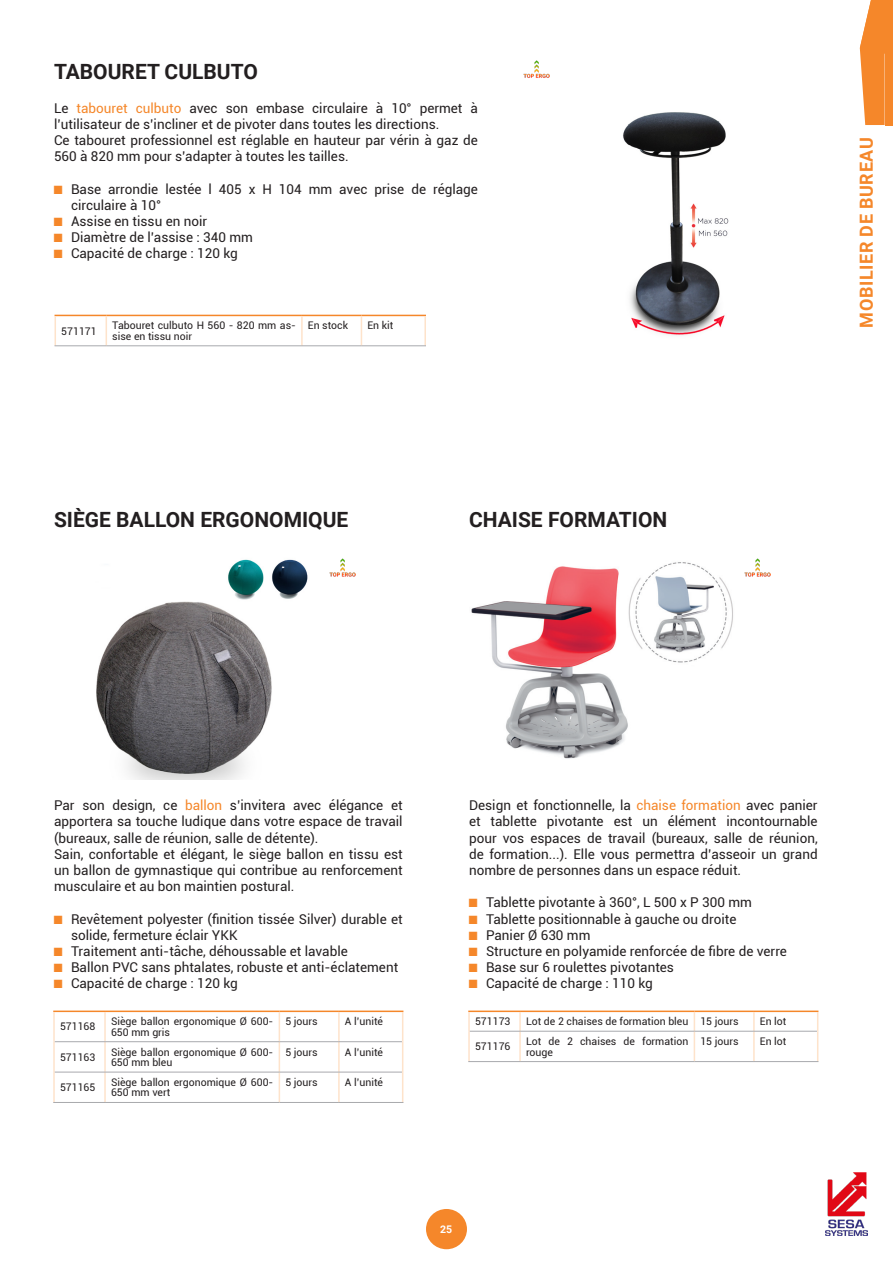
<style>
.page{position:relative;width:893px;height:1263px;background:#fff}
.page>*{position:absolute;margin:0;border:0;box-sizing:border-box;transform-origin:0 0}
.t1{font:700 21px "Roboto";color:#231f20}
.t2{font:700 18px "Roboto";letter-spacing:.035em;color:#f5872a}
.t3{font:13.5px/16.2px "Roboto";color:#231f20}
.t4{font:10.5px/10.5px "Roboto";color:#231f20}
.t5{font:700 10.5px "Roboto";color:#fff}
.s1{color:#f5872a}
.s2{font-family:"Courier New";color:#f5872a}
</style>
<div class="page">
<div style="left:426px;top:1209px;width:41px;height:40px;background:#f5872a;border-radius:50%"></div>
<img style="left:826px;top:1172px;width:42px;height:63px">
<svg style="left:860px;top:0;width:33px;height:125px;background:#f69442"></svg>
<img style="left:524px;top:60px;width:25px;height:18px">
<img style="left:623px;top:112px;width:106px;height:224px">
<hr style="left:55px;top:315px;width:51px;height:1px;background:#f5872a">
<hr style="left:106px;top:315px;width:196px;height:1px;background:#f5872a">
<hr style="left:302px;top:315px;width:59px;height:1px;background:#f5872a">
<hr style="left:361px;top:315px;width:65px;height:1px;background:#f5872a">
<hr style="left:55px;top:316px;width:1px;height:30px;background:#fee3cb">
<hr style="left:106px;top:316px;width:1px;height:30px;background:#fee3cb">
<hr style="left:301px;top:316px;width:2px;height:30px;background:#fee3cb">
<hr style="left:361px;top:316px;width:1px;height:30px;background:#fee3cb">
<hr style="left:424px;top:316px;width:2px;height:30px;background:#fee3cb">
<hr style="left:55px;top:346px;width:51px;height:1px;background:#a8a9ad">
<hr style="left:106px;top:346px;width:196px;height:1px;background:#a8a9ad">
<hr style="left:302px;top:346px;width:59px;height:1px;background:#a8a9ad">
<hr style="left:361px;top:346px;width:65px;height:1px;background:#a8a9ad">
<img style="left:96px;top:559px;width:212px;height:220px">
<img style="left:329px;top:558px;width:26px;height:19px">
<hr style="left:53px;top:1010px;width:52px;height:2px;background:#f5872a">
<hr style="left:105px;top:1010px;width:174px;height:2px;background:#f5872a">
<hr style="left:279px;top:1010px;width:60px;height:2px;background:#f5872a">
<hr style="left:339px;top:1010px;width:64px;height:2px;background:#f5872a">
<hr style="left:53px;top:1012px;width:2px;height:30px;background:#fee3cb">
<hr style="left:104px;top:1012px;width:2px;height:29px;background:#fee3cb">
<svg style="left:279px;top:1012px;width:1px;height:29px"></svg>
<hr style="left:338px;top:1012px;width:2px;height:29px;background:#fee3cb">
<hr style="left:402px;top:1012px;width:1px;height:30px;background:#fee3cb">
<hr style="left:53px;top:1042px;width:2px;height:30px;background:#fee3cb">
<hr style="left:104px;top:1042px;width:2px;height:30px;background:#fee3cb">
<hr style="left:279px;top:1042px;width:1px;height:30px;background:#fee3cb">
<hr style="left:338px;top:1042px;width:2px;height:30px;background:#fee3cb">
<hr style="left:402px;top:1042px;width:1px;height:30px;background:#fee3cb">
<hr style="left:53px;top:1072px;width:2px;height:30px;background:#fee3cb">
<hr style="left:104px;top:1072px;width:2px;height:30px;background:#fee3cb">
<hr style="left:279px;top:1072px;width:1px;height:30px;background:#fee3cb">
<hr style="left:338px;top:1072px;width:2px;height:30px;background:#fee3cb">
<hr style="left:402px;top:1072px;width:1px;height:30px;background:#fee3cb">
<hr style="left:55px;top:1041px;width:50px;height:1px;background:#a8a9ad">
<hr style="left:105px;top:1041px;width:174px;height:1px;background:#a8a9ad">
<hr style="left:279px;top:1041px;width:60px;height:1px;background:#a8a9ad">
<hr style="left:339px;top:1041px;width:63px;height:1px;background:#a8a9ad">
<hr style="left:55px;top:1072px;width:50px;height:1px;background:#a8a9ad">
<hr style="left:105px;top:1072px;width:174px;height:1px;background:#a8a9ad">
<hr style="left:279px;top:1072px;width:60px;height:1px;background:#a8a9ad">
<hr style="left:339px;top:1072px;width:63px;height:1px;background:#a8a9ad">
<hr style="left:53px;top:1102px;width:52px;height:1px;background:#a8a9ad">
<hr style="left:105px;top:1102px;width:174px;height:1px;background:#a8a9ad">
<hr style="left:279px;top:1102px;width:60px;height:1px;background:#a8a9ad">
<hr style="left:339px;top:1102px;width:64px;height:1px;background:#a8a9ad">
<img style="left:471px;top:562px;width:262px;height:197px">
<img style="left:744px;top:558px;width:26px;height:19px">
<hr style="left:468px;top:1010px;width:52px;height:2px;background:#f5872a">
<hr style="left:520px;top:1010px;width:174px;height:2px;background:#f5872a">
<hr style="left:694px;top:1010px;width:60px;height:2px;background:#f5872a">
<hr style="left:754px;top:1010px;width:64px;height:2px;background:#f5872a">
<svg style="left:468px;top:1012px;width:2px;height:19px"></svg>
<svg style="left:519px;top:1012px;width:2px;height:19px"></svg>
<svg style="left:694px;top:1012px;width:1px;height:19px"></svg>
<svg style="left:753px;top:1012px;width:2px;height:19px"></svg>
<svg style="left:817px;top:1012px;width:1px;height:19px"></svg>
<hr style="left:468px;top:1031px;width:2px;height:30px;background:#fee3cb">
<hr style="left:519px;top:1031px;width:2px;height:30px;background:#fee3cb">
<hr style="left:694px;top:1031px;width:1px;height:30px;background:#fee3cb">
<hr style="left:753px;top:1031px;width:2px;height:30px;background:#fee3cb">
<hr style="left:817px;top:1031px;width:1px;height:30px;background:#fee3cb">
<hr style="left:470px;top:1031px;width:50px;height:1px;background:#a8a9ad">
<hr style="left:520px;top:1031px;width:174px;height:1px;background:#a8a9ad">
<hr style="left:694px;top:1031px;width:60px;height:1px;background:#a8a9ad">
<hr style="left:754px;top:1031px;width:63px;height:1px;background:#a8a9ad">
<hr style="left:468px;top:1061px;width:52px;height:1px;background:#a8a9ad">
<hr style="left:520px;top:1061px;width:174px;height:1px;background:#a8a9ad">
<hr style="left:694px;top:1061px;width:60px;height:1px;background:#a8a9ad">
<hr style="left:754px;top:1061px;width:64px;height:1px;background:#a8a9ad">
<h1 class="t1" style="left:54px;top:56px;width:205px">TABOURET CULBUTO</h1>
<p class="t3" style="left:54px;top:99px;width:425px">Le <span class="s1">tabouret culbuto</span> avec son embase circulaire à 10° permet à l’utilisateur de s’incliner et de pivoter dans toutes les directions.<br>Ce tabouret professionnel est réglable en hauteur par vérin à gaz de 560 à 820 mm pour s’adapter à toutes les tailles.</p>
<p class="t3" style="left:71px;top:180px;width:408px;text-indent:-17px"><span class="s2">■</span> Base arrondie lestée l 405 x H 104 mm avec prise de réglage circulaire à 10°</p>
<p class="t3" style="left:54px;top:213px;width:155px"><span class="s2">■</span> Assise en tissu en noir</p>
<p class="t3" style="left:54px;top:229px;width:200px"><span class="s2">■</span> Diamètre de l’assise : 340 mm</p>
<p class="t3" style="left:54px;top:245px;width:185px"><span class="s2">■</span> Capacité de charge : 120 kg</p>
<p class="t4" style="left:61px;top:325px;width:37px">571171</p>
<p class="t4" style="left:112px;top:320px;width:185px">Tabouret culbuto H 560 - 820 mm as&shy;sise en tissu noir</p>
<p class="t4" style="left:308px;top:320px;width:42px">En stock</p>
<p class="t4" style="left:367px;top:320px;width:27px">En kit</p>
<h1 class="t1" style="left:54px;top:504px;width:296px">SIÈGE BALLON ERGONOMIQUE</h1>
<h1 class="t1" style="left:469px;top:504px;width:200px">CHAISE FORMATION</h1>
<h2 class="t2" style="left:854px;top:328px;width:192px;rotate:-90deg">MOBILIER DE BUREAU</h2>
<p class="t3" style="left:54px;top:797px;width:350px">Par son design, ce <span class="s1">ballon</span> s’invitera avec élégance et apportera sa touche ludique dans votre espace de travail (bureaux, salle de réunion, salle de détente).<br>Sain, confortable et élégant, le siège ballon en tissu est un ballon de gymnastique qui contribue au renforcement musculaire et au bon maintien postural.</p>
<p class="t3" style="left:71px;top:910px;width:333px;text-indent:-17px"><span class="s2">■</span> Revêtement polyester (finition tissée Silver) durable et solide, fermeture éclair YKK</p>
<p class="t3" style="left:54px;top:942px;width:295px"><span class="s2">■</span> Traitement anti-tâche, déhoussable et lavable</p>
<p class="t3" style="left:54px;top:959px;width:346px"><span class="s2">■</span> Ballon PVC sans phtalates, robuste et anti-éclatement</p>
<p class="t3" style="left:54px;top:975px;width:185px"><span class="s2">■</span> Capacité de charge : 120 kg</p>
<p class="t4" style="left:60px;top:1021px;width:37px">571168</p>
<p class="t4" style="left:111px;top:1016px;width:164px">Siège ballon ergonomique Ø 600-<br>650 mm gris</p>
<p class="t4" style="left:285px;top:1016px;width:34px">5 jours</p>
<p class="t4" style="left:345px;top:1016px;width:40px">A l’unité</p>
<p class="t4" style="left:60px;top:1051px;width:37px">571163</p>
<p class="t4" style="left:111px;top:1046px;width:164px">Siège ballon ergonomique Ø 600-<br>650 mm bleu</p>
<p class="t4" style="left:285px;top:1046px;width:34px">5 jours</p>
<p class="t4" style="left:345px;top:1046px;width:40px">A l’unité</p>
<p class="t4" style="left:60px;top:1082px;width:37px">571165</p>
<p class="t4" style="left:111px;top:1076px;width:164px">Siège ballon ergonomique Ø 600-<br>650 mm vert</p>
<p class="t4" style="left:285px;top:1076px;width:34px">5 jours</p>
<p class="t4" style="left:345px;top:1076px;width:40px">A l’unité</p>
<p class="t3" style="left:469px;top:797px;width:350px;text-align:justify">Design et fonctionnelle, la <span class="s1">chaise formation</span> avec panier et tablette pivotante est un élément incontournable pour vos espaces de travail (bureaux, salle de réunion, de formation...). Elle vous permettra d’asseoir un grand nombre de personnes dans un espace réduit.</p>
<p class="t3" style="left:469px;top:894px;width:284px"><span class="s2">■</span> Tablette pivotante à 360°, L 500 x P 300 mm</p>
<p class="t3" style="left:469px;top:910px;width:269px"><span class="s2">■</span> Tablette positionnable à gauche ou droite</p>
<p class="t3" style="left:469px;top:926px;width:123px"><span class="s2">■</span> Panier Ø 630 mm</p>
<p class="t3" style="left:469px;top:942px;width:319px"><span class="s2">■</span> Structure en polyamide renforcée de fibre de verre</p>
<p class="t3" style="left:469px;top:959px;width:206px"><span class="s2">■</span> Base sur 6 roulettes pivotantes</p>
<p class="t3" style="left:469px;top:975px;width:185px"><span class="s2">■</span> Capacité de charge : 110 kg</p>
<p class="t4" style="left:475px;top:1016px;width:37px">571173</p>
<p class="t4" style="left:526px;top:1016px;width:214px">Lot de 2 chaises de formation bleu 15 jours</p>
<p class="t4" style="left:760px;top:1016px;width:28px">En lot</p>
<p class="t4" style="left:475px;top:1041px;width:37px">571176</p>
<p class="t4" style="left:526px;top:1036px;width:164px">Lot de 2 chaises de formation rouge</p>
<p class="t4" style="left:700px;top:1036px;width:40px">15 jours</p>
<p class="t4" style="left:760px;top:1036px;width:28px">En lot</p>
<p class="t5" style="left:440px;top:1222px;width:14px">25</p>
</div>
